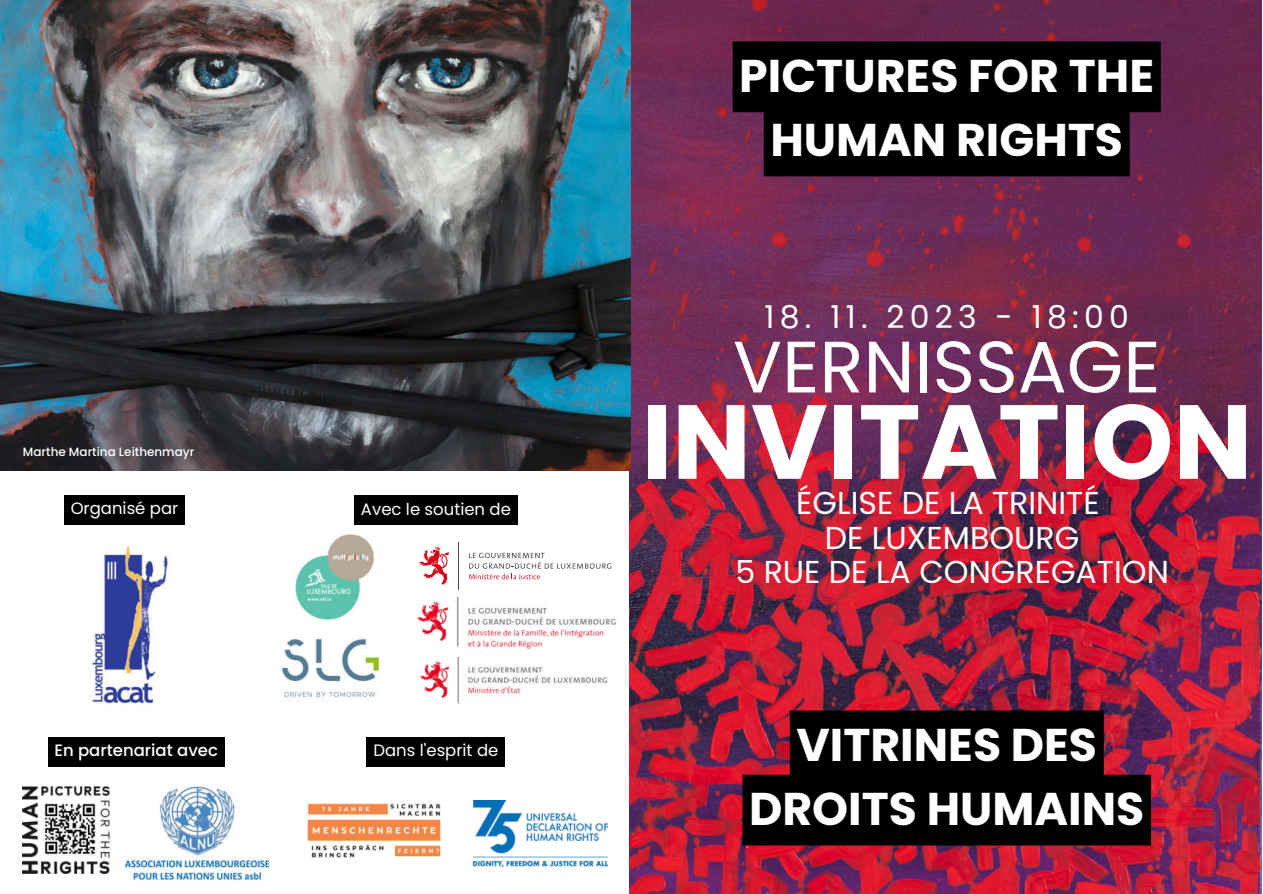
<style>
.page{position:relative;width:1263px;height:894px;background:#fff}
.page>*{position:absolute;margin:0;border:0;box-sizing:border-box;transform-origin:0 0}
.t1{font:700 105px "Poppins";color:#fff}
.t2{font:72.6px "Poppins";color:#fff}
.t3{font:700 45.75px/64.1px "Poppins";color:#fff;text-align:center}
.t4{font:31.65px/34.8px "Poppins";color:#fff;text-align:center}
.t5{font:31.5px "Poppins";letter-spacing:.165em;color:#fff}
.t6{font:16.5px "Poppins";color:#fff}
.t7{font:500 16.5px "Poppins";color:#fff}
.t8{font:500 12px "Poppins";color:#fff}
</style>
<div class="page">
<img style="left:630px;top:0;width:632px;height:893px">
<svg style="left:419px;top:546px;width:31px;height:38px"></svg>
<hr style="left:458px;top:542px;width:1px;height:48px;background:#474746">
<svg style="left:469px;top:552px;width:142px;height:27px"></svg>
<img style="left:0;top:0;width:631px;height:470px">
<img style="left:23px;top:786px;width:86px;height:87px">
<img style="left:91px;top:546px;width:79px;height:158px">
<img style="left:125px;top:786px;width:143px;height:93px">
<img style="left:295px;top:534px;width:79px;height:85px">
<img style="left:417px;top:597px;width:200px;height:52px">
<img style="left:281px;top:638px;width:99px;height:62px">
<img style="left:473px;top:800px;width:134px;height:65px">
<img style="left:420px;top:657px;width:188px;height:47px">
<img style="left:307px;top:803px;width:134px;height:55px">
<svg style="left:733px;top:41px;width:428px;height:135px;background:#070206"></svg>
<svg style="left:742px;top:710px;width:409px;height:135px;background:#110307"></svg>
<div style="left:48px;top:736px;width:176px;height:29px;background:#000"></div>
<div style="left:354px;top:495px;width:163px;height:29px;background:#000"></div>
<div style="left:367px;top:736px;width:138px;height:29px;background:#000"></div>
<div style="left:64px;top:495px;width:121px;height:29px;background:#000"></div>
<p class="t8" style="left:23px;top:445px;width:173px">Marthe Martina Leithenmayr</p>
<p class="t6" style="left:71px;top:499px;width:109px">Organisé par</p>
<p class="t7" style="left:54px;top:740px;width:165px">En partenariat avec</p>
<p class="t6" style="left:361px;top:499px;width:151px">Avec le soutien de</p>
<p class="t6" style="left:373px;top:740px;width:126px">Dans l'esprit de</p>
<p class="t3" style="left:739px;top:44px;width:416px">PICTURES FOR THE<br>HUMAN RIGHTS</p>
<p class="t5" style="left:765px;top:299px;width:366px">18. 11. 2023 - 18:00</p>
<h2 class="t2" style="left:733px;top:325px;width:429px">VERNISSAGE</h2>
<h1 class="t1" style="left:641px;top:381px;width:613px">INVITATION</h1>
<p class="t4" style="left:735px;top:485px;width:435px">ÉGLISE DE LA TRINITÉ<br>DE LUXEMBOURG<br>5 RUE DE LA CONGREGATION</p>
<p class="t3" style="left:749px;top:713px;width:397px">VITRINES DES<br>DROITS HUMAINS</p>
</div>
